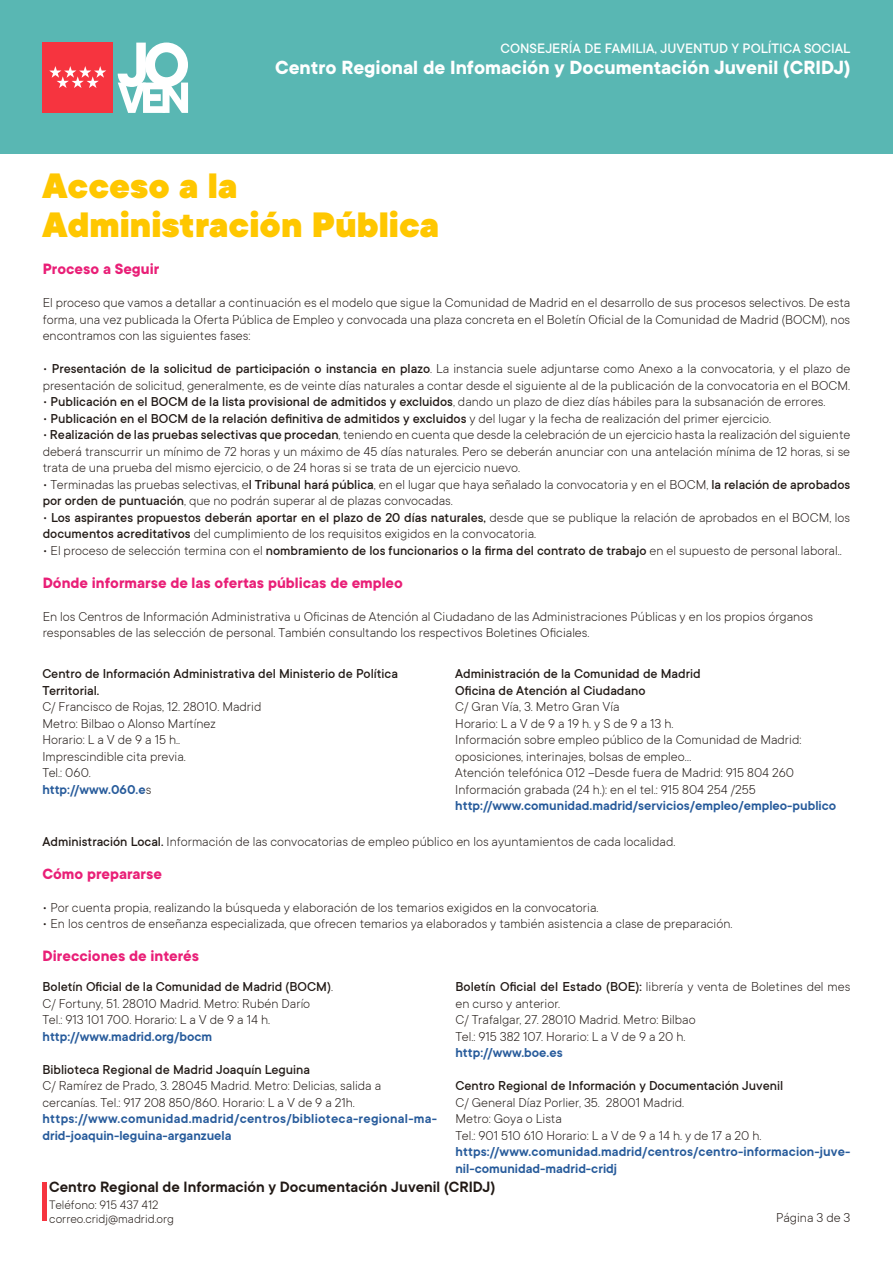
<style>
.page{position:relative;width:893px;height:1263px;background:#fff}
.page>*{position:absolute;margin:0;border:0;box-sizing:border-box;transform-origin:0 0}
.t1{font:900 39px/39px "TT Commons";color:#ffc700}
.t2{font:700 21px "TT Commons";color:#fff}
.t3{font:700 16.5px "TT Commons";color:#e91f77}
.t4{font:600 16.5px "TT Commons";color:#211915}
.t5{font:500 15px "TT Commons";color:#fff}
.t6{font:300 14.25px/16.5px "TT Commons";color:#211915}
.t7{font:500 14.25px/16.5px "TT Commons";color:#211915}
.t8{font:600 14.25px/16.5px "TT Commons";color:#275b9b}
.t9{font:600 14.25px/16.5px "TT Commons";letter-spacing:.02em;color:#275b9b}
.t10{font:300 13.5px/13.5px "TT Commons";color:#211915}
.s1{font-weight:500}
.s2{font-weight:300}
.s3{font-weight:600;color:#275b9b}
</style>
<div class="page">
<div style="left:0;top:0;width:893px;height:153px;background:#59b7b3"></div>
<div style="left:43px;top:43px;width:70px;height:70px;background:#f6343f"></div>
<svg style="left:49px;top:66px;width:57px;height:22px"></svg>
<svg style="left:118px;top:43px;width:70px;height:70px"></svg>
<hr style="left:43px;top:1182px;width:4px;height:38px;background:#f6343f">
<p class="t5" style="left:501px;top:40px;width:351px">CONSEJERÍA DE FAMILIA, JUVENTUD Y POLÍTICA SOCIAL</p>
<h2 class="t2" style="left:275px;top:56px;width:577px">Centro Regional de Infomación y Documentación Juvenil (CRIDJ)</h2>
<h1 class="t1" style="left:43px;top:167px;width:398px">Acceso a la<br>Administración Pública</h1>
<p class="t3" style="left:43px;top:260px;width:118px">Proceso a Seguir</p>
<p class="t6" style="left:43px;top:294px;width:809px;text-align:justify">El proceso que vamos a detallar a continuación es el modelo que sigue la Comunidad de Madrid en el desarrollo de sus procesos selectivos. De esta forma, una vez publicada la Oferta Pública de Empleo y convocada una plaza concreta en el Boletín Oficial de la Comunidad de Madrid (BOCM), nos encontramos con las siguientes fases:</p>
<p class="t6" style="left:43px;top:360px;width:809px">• <span class="s1">Presentación de la solicitud de participación o instancia en plazo</span>. La instancia suele adjuntarse como ΑAnexo a la convocatoria, y el plazo de presentación de solicitud, generalmente, es de veinte días naturales a contar desde el siguiente al de la publicación de la convocatoria en el BOCM.</p>
<p class="t7" style="left:43px;top:394px;width:784px"><span class="s2">•</span> Publicación en el BOCM de la lista provisional de admitidos y excluidos<span class="s2">, dando un plazo de diez días hábiles para la subsanación de errores.</span></p>
<p class="t7" style="left:43px;top:410px;width:730px"><span class="s2">•</span> Publicación en el BOCM de la relación definitiva de admitidos y excluidos <span class="s2">y del lugar y la fecha de realización del primer ejercicio.</span></p>
<p class="t6" style="left:43px;top:426px;width:809px;text-align:justify">• <span class="s1">Realización de las pruebas selectivas que procedan</span>, teniendo en cuenta que desde la celebración de un ejercicio hasta la realización del siguiente deberá transcurrir un mínimo de 72 horas y un máximo de 45 días naturales. Pero se deberán anunciar con una antelación mínima de 12 horas, si se trata de una prueba del mismo ejercicio, o de 24 horas si se trata de un ejercicio nuevo.</p>
<p class="t6" style="left:43px;top:476px;width:809px">• Terminadas las pruebas selectivas, e<span class="s1">l Tribunal hará pública</span>, en el lugar que haya señalado la convocatoria y en el BOCM, <span class="s1">la relación de aprobados por orden de puntuación</span>, que no podrán superar al de plazas convocadas.</p>
<p class="t6" style="left:43px;top:509px;width:809px">• <span class="s1">Los aspirantes propuestos deberán aportar en el plazo de 20 días naturales,</span> desde que se publique la relación de aprobados en el BOCM, los <span class="s1">documentos acreditativos</span> del cumplimiento de los requisitos exigidos en la convocatoria.</p>
<p class="t6" style="left:43px;top:542px;width:800px">• El proceso de selección termina con el <span class="s1">nombramiento de los funcionarios o la firma del contrato de trabajo</span> en el supuesto de personal laboral..</p>
<p class="t3" style="left:43px;top:573px;width:362px">Dónde informarse de las ofertas públicas de empleo</p>
<p class="t6" style="left:43px;top:608px;width:772px">En los Centros de Información Administrativa u Oficinas de Atención al Ciudadano de las Administraciones Públicas y en los propios órganos responsables de las selección de personal. También consultando los respectivos Boletines Oficiales.</p>
<p class="t7" style="left:42px;top:665px;width:357px">Centro de Información Administrativa del Ministerio de Política<br>Territorial.</p>
<p class="t6" style="left:42px;top:698px;width:221px">C/ Francisco de Rojas, 12. 28010. Madrid<br>Metro: Bilbao o Alonso Martínez<br>Horario: L a V de 9 a 15 h..<br>Imprescindible cita previa.<br>Tel.: 060.<br><span class="s3">http://www.060.e</span>s</p>
<p class="t7" style="left:455px;top:665px;width:247px">Administración de la Comunidad de Madrid<br>Oficina de Atención al Ciudadano</p>
<p class="t6" style="left:455px;top:698px;width:348px">C/ Gran Vía, 3. Metro Gran Vía<br>Horario: L a V de 9 a 19 h. y S de 9 a 13 h.<br>Información sobre empleo público de la Comunidad de Madrid: oposiciones, interinajes, bolsas de empleo...<br>Atención telefónica 012 –Desde fuera de Madrid: 915 804 260<br>Información grabada (24 h.): en el tel.: 915 804 254 /255</p>
<p class="t8" style="left:455px;top:798px;width:382px">http://www.comunidad.madrid/servicios/empleo/empleo-publico</p>
<p class="t6" style="left:43px;top:833px;width:634px"><span class="s1">Administración Local.</span> Información de las convocatorias de empleo público en los ayuntamientos de cada localidad.</p>
<p class="t3" style="left:43px;top:864px;width:121px">Cómo prepararse</p>
<p class="t6" style="left:43px;top:899px;width:557px">• Por cuenta propia, realizando la búsqueda y elaboración de los temarios exigidos en la convocatoria.</p>
<p class="t6" style="left:43px;top:915px;width:691px">• En los centros de enseñanza especializada, que ofrecen temarios ya elaborados y también asistencia a clase de preparación.</p>
<p class="t3" style="left:43px;top:947px;width:158px">Direcciones de interés</p>
<p class="t6" style="left:43px;top:978px;width:292px"><span class="s1">Boletín Oficial de la Comunidad de Madrid (BOCM)</span>.<br>C/ Fortuny, 51. 28010 Madrid. Metro: Rubén Darío<br>Tel.: 913 101 700. Horario: L a V de 9 a 14 h.</p>
<p class="t8" style="left:43px;top:1028px;width:171px">http://www.madrid.org/bocm</p>
<p class="t7" style="left:43px;top:1061px;width:269px">Biblioteca Regional de Madrid Joaquín Leguina</p>
<p class="t6" style="left:43px;top:1077px;width:340px">C/ Ramírez de Prado, 3. 28045 Madrid. Metro: Delicias, salida a cercanías. Tel.: 917 208 850/860. Horario: L a V de 9 a 21h.</p>
<p class="t9" style="left:43px;top:1110px;width:396px">https://www.comunidad.madrid/centros/biblioteca-regional-ma&shy;drid-joaquin-leguina-arganzuela</p>
<p class="t6" style="left:455px;top:978px;width:396px"><span class="s1">Boletín Oficial del Estado (BOE):</span> librería y venta de Boletines del mes en curso y anterior.<br>C/ Trafalgar, 27. 28010 Madrid. Metro: Bilbao<br>Tel.: 915 382 107. Horario: L a V de 9 a 20 h.</p>
<p class="t8" style="left:455px;top:1044px;width:109px">http://www.boe.es</p>
<p class="t7" style="left:455px;top:1077px;width:329px">Centro Regional de Información y Documentación Juvenil</p>
<p class="t6" style="left:455px;top:1094px;width:308px">C/ General Díaz Porlier, 35. 28001 Madrid.<br>Metro: Goya o Lista<br>Tel.: 901 510 610 Horario: L a V de 9 a 14 h. y de 17 a 20 h.</p>
<p class="t8" style="left:455px;top:1143px;width:396px">https://www.comunidad.madrid/centros/centro-informacion-juve&shy;nil-comunidad-madrid-cridj</p>
<p class="t4" style="left:49px;top:1178px;width:448px">Centro Regional de Información y Documentación Juvenil (CRIDJ)</p>
<p class="t10" style="left:49px;top:1198px;width:126px">Teléfono: 915 437 412 correo.cridj@madrid.org</p>
<p class="t6" style="left:776px;top:1209px;width:76px">Página 3 de 3</p>
</div>
